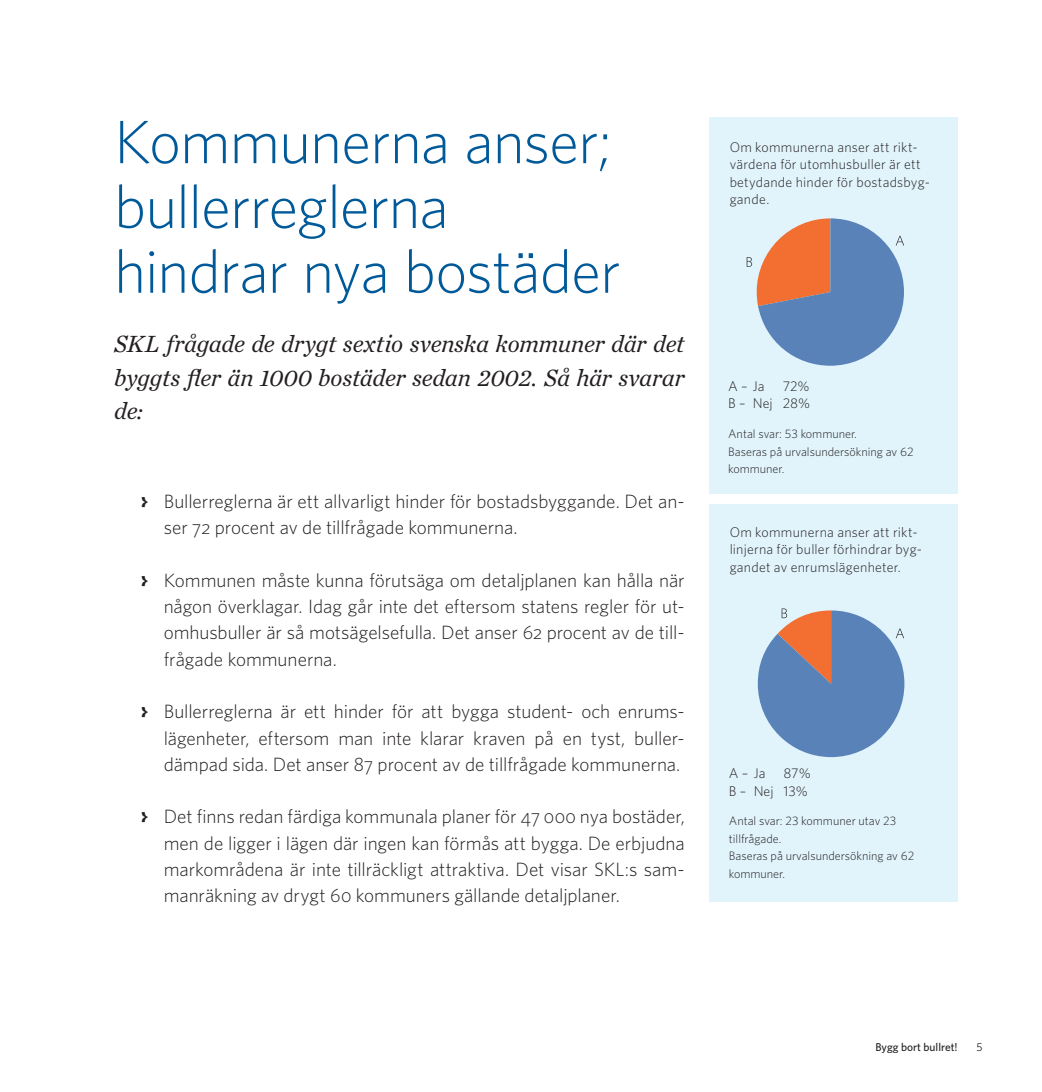
<style>
.page{position:relative;width:1042px;height:1092px;background:#fff}
.page>*{position:absolute;margin:0;border:0;box-sizing:border-box;transform-origin:0 0}
.t1{font:300 61.25px/64.8px "Whitney";letter-spacing:-.015em;color:#005999}
.t2{font:italic 24.5px/33.2px "Chronicle Text G1";color:#231f20;text-align:justify}
.t3{font:300 19.25px/26.2px "Whitney";color:#231f20;text-align:justify}
.t4{font:300 14px/17.5px "Whitney";letter-spacing:.015em;color:#231f20}
.t5{font:300 12.25px/17.5px "Whitney";color:#231f20}
.t6{font:500 11.38px "Whitney";color:#231f20}
.t7{font:11.38px "Whitney";color:#231f20}
.s1{font-family:"SKL Tecken";font-weight:400}
</style>
<div class="page">
<div style="left:709px;top:118px;width:248px;height:376px;background:#e1f4fc"></div>
<div style="left:709px;top:504px;width:248px;height:398px;background:#e1f4fc"></div>
<svg style="left:746px;top:218px;width:158px;height:148px"></svg>
<svg style="left:758px;top:608px;width:146px;height:149px"></svg>
<h1 class="t1" style="left:114px;top:108px;width:508px">Kommunerna anser; bullerreglerna hindrar nya bostäder</h1>
<p class="t2" style="left:114px;top:326px;width:572px">SKL frågade de drygt sextio svenska kommuner där det byggts fler än 1000 bostäder sedan 2002. Så här svarar de:</p>
<p class="t3" style="left:164px;top:487px;width:522px;text-indent:-25px"><span class="s1">&gt;</span> Bullerreglerna är ett allvarligt hinder för bostadsbyggande. Det an&shy;ser 72 procent av de tillfrågade kommunerna.</p>
<p class="t3" style="left:164px;top:566px;width:522px;text-indent:-25px"><span class="s1">&gt;</span> Kommunen måste kunna förutsäga om detaljplanen kan hålla när någon överklagar. Idag går inte det eftersom statens regler för ut&shy;omhusbuller är så motsägelsefulla. Det anser 62 procent av de till&shy;frågade kommunerna.</p>
<p class="t3" style="left:164px;top:697px;width:522px;text-indent:-25px"><span class="s1">&gt;</span> Bullerreglerna är ett hinder för att bygga student- och enrums&shy;lägenheter, eftersom man inte klarar kraven på en tyst, buller&shy;dämpad sida. Det anser 87 procent av de tillfrågade kommunerna.</p>
<p class="t3" style="left:164px;top:802px;width:522px;text-indent:-25px"><span class="s1">&gt;</span> Det finns redan färdiga kommunala planer för 47 000 nya bostäder, men de ligger i lägen där ingen kan förmås att bygga. De erbjudna markområdena är inte tillräckligt attraktiva. Det visar SKL:s sam&shy;manräkning av drygt 60 kommuners gällande detaljplaner.</p>
<p class="t4" style="left:729px;top:137px;width:202px">Om kommunerna anser att rikt&shy;värdena för utomhusbuller är ett betydande hinder för bostadsbyg&shy;gande.</p>
<p class="t4" style="left:728px;top:377px;width:38px">A – Ja</p>
<p class="t4" style="left:728px;top:377px;width:84px;text-align:right">72%<br>B – Nej 28%</p>
<p class="t5" style="left:728px;top:425px;width:187px">Antal svar: 53 kommuner.<br>Baseras på urvalsundersökning av 62 kommuner.</p>
<p class="t4" style="left:729px;top:522px;width:194px">Om kommunerna anser att rikt&shy;linjerna för buller förhindrar byg&shy;gandet av enrumslägenheter.</p>
<p class="t4" style="left:729px;top:764px;width:38px">A – Ja</p>
<p class="t4" style="left:729px;top:764px;width:83px;text-align:right">87%<br>B – Nej 13%</p>
<p class="t5" style="left:729px;top:811px;width:187px">Antal svar: 23 kommuner utav 23 tillfrågade.<br>Baseras på urvalsundersökning av 62 kommuner.</p>
<p class="t6" style="left:875px;top:1039px;width:84px">Bygg bort bullret!</p>
<p class="t7" style="left:976px;top:1039px;width:8px">5</p>
</div>
